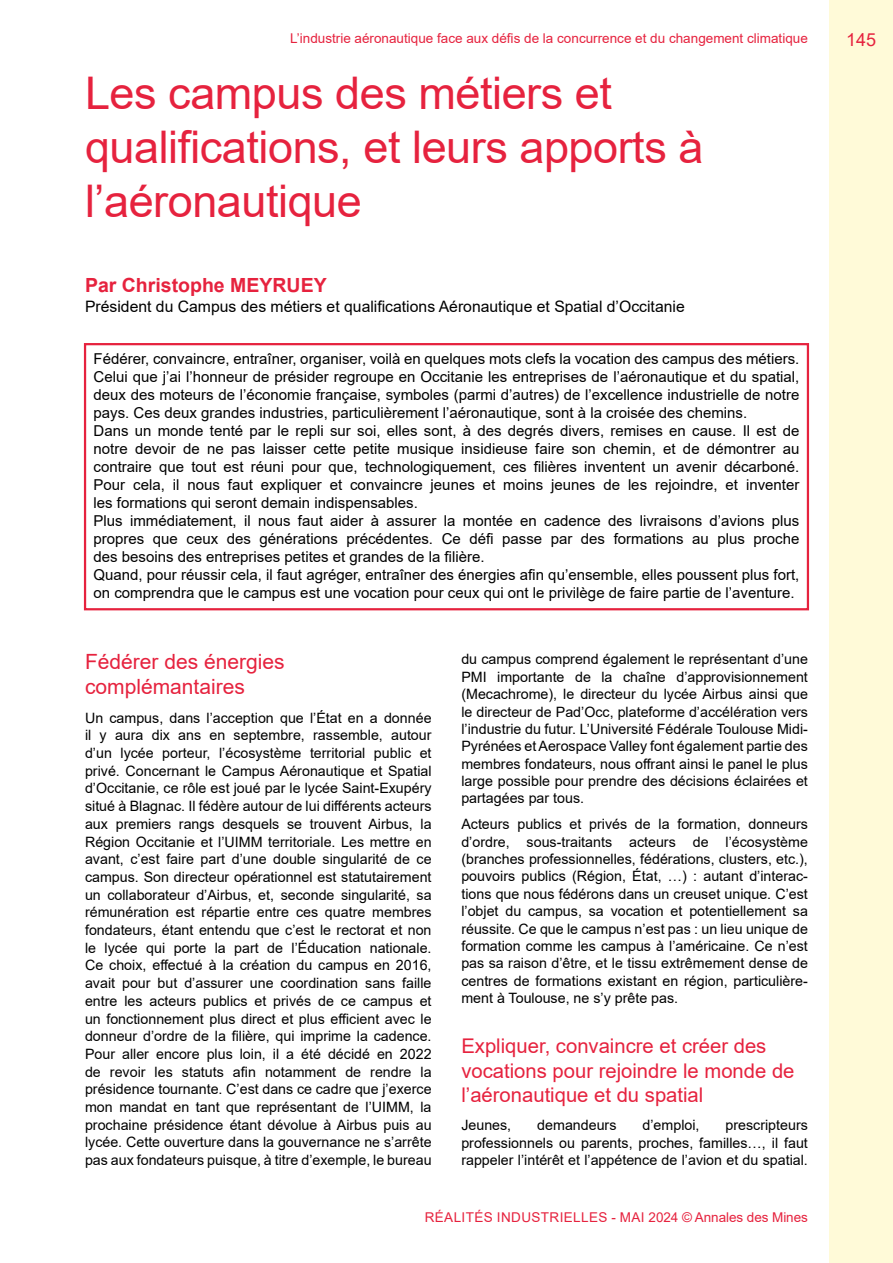
<style>
.page{position:relative;width:893px;height:1263px;background:#fff}
.page>*{position:absolute;margin:0;border:0;box-sizing:border-box;transform-origin:0 0}
.t1{font:45px/54px "Arial";letter-spacing:-.01em;color:#e6223e}
.t2{font:21px/24.9px "Arial";color:#e6223e}
.t3{font:20.25px/24.6px "Arial";color:#e6223e}
.t4{font:700 19.5px "Arial";color:#e6223e}
.t5{font:18px "Arial";color:#e6223e}
.t6{font:15.75px "Arial";color:#000}
.t7{font:15px/18px "Arial";color:#000}
.t8{font:14.25px/17.7px "Arial";color:#000;text-align:justify}
.t9{font:13.5px "Arial";color:#e6223e}
.t10{font:13.5px "Arial";letter-spacing:.03em;color:#e6223e}
</style>
<div class="page">
<div style="left:829px;top:0;width:64px;height:1263px;background:#fffad8"></div>
<div style="left:84px;top:343px;width:725px;height:267px;border:2px solid #e6223e"></div>
<p class="t9" style="left:290px;top:29px;width:519px">L’industrie aéronautique face aux défis de la concurrence et du changement climatique</p>
<p class="t5" style="left:846px;top:27px;width:32px">145</p>
<p class="t1" style="left:85px;top:66px;width:620px">Les campus des métiers et qualifications, et leurs apports à l’aéronautique</p>
<p class="t4" style="left:85px;top:271px;width:243px">Par Christophe MEYRUEY</p>
<p class="t6" style="left:85px;top:295px;width:601px">Président du Campus des métiers et qualifications Aéronautique et Spatial d’Occitanie</p>
<p class="t7" style="left:94px;top:349px;width:707px">Fédérer, convaincre, entraîner, organiser, voilà en quelques mots clefs la vocation des campus des métiers.<br>Celui que j’ai l’honneur de présider regroupe en Occitanie les entreprises de l’aéronautique et du spatial, deux des moteurs de l’économie française, symboles (parmi d’autres) de l’excellence industrielle de notre pays. Ces deux grandes industries, particulièrement l’aéronautique, sont à la croisée des chemins.<br>Dans un monde tenté par le repli sur soi, elles sont, à des degrés divers, remises en cause. Il est de notre devoir de ne pas laisser cette petite musique insidieuse faire son chemin, et de démontrer au contraire que tout est réuni pour que, technologiquement, ces filières inventent un avenir décarboné.<br>Pour cela, il nous faut expliquer et convaincre jeunes et moins jeunes de les rejoindre, et inventer les formations qui seront demain indispensables.<br>Plus immédiatement, il nous faut aider à assurer la montée en cadence des livraisons d’avions plus propres que ceux des générations précédentes. Ce défi passe par des formations au plus proche des besoins des entreprises petites et grandes de la filière.<br>Quand, pour réussir cela, il faut agréger, entraîner des énergies afin qu’ensemble, elles poussent plus fort, on comprendra que le campus est une vocation pour ceux qui ont le privilège de faire partie de l’aventure.</p>
<p class="t2" style="left:85px;top:649px;width:201px">Fédérer des énergies complémantaires</p>
<p class="t8" style="left:85px;top:709px;width:348px">Un campus, dans l’acception que l’État en a donnée il y aura dix ans en septembre, rassemble, autour d’un lycée porteur, l’écosystème territorial public et privé. Concernant le Campus Aéronautique et Spatial d’Occitanie, ce rôle est joué par le lycée Saint-Exupéry situé à Blagnac. Il fédère autour de lui différents acteurs aux premiers rangs desquels se trouvent Airbus, la Région Occitanie et l’UIMM territoriale. Les mettre en avant, c’est faire part d’une double singularité de ce campus. Son directeur opérationnel est statutairement un collaborateur d’Airbus, et, seconde singularité, sa rémunération est répartie entre ces quatre membres fondateurs, étant entendu que c’est le rectorat et non le lycée qui porte la part de l’Éducation nationale.<br>Ce choix, effectué à la création du campus en 2016, avait pour but d’assurer une coordination sans faille entre les acteurs publics et privés de ce campus et un fonctionnement plus direct et plus efficient avec le donneur d’ordre de la filière, qui imprime la cadence.<br>Pour aller encore plus loin, il a été décidé en 2022 de revoir les statuts afin notamment de rendre la présidence tournante. C’est dans ce cadre que j’exerce mon mandat en tant que représentant de l’UIMM, la prochaine présidence étant dévolue à Airbus puis au lycée. Cette ouverture dans la gouvernance ne s’arrête pas aux fondateurs puisque, à titre d’exemple, le bureau</p>
<p class="t8" style="left:461px;top:651px;width:348px">du campus comprend également le représentant d’une PMI importante de la chaîne d’approvisionnement (Mecachrome), le directeur du lycée Airbus ainsi que le directeur de Pad’Occ, plateforme d’accélération vers l’industrie du futur. L’Université Fédérale Toulouse Midi-Pyrénées et Aerospace Valley font également partie des membres fondateurs, nous offrant ainsi le panel le plus large possible pour prendre des décisions éclairées et partagées par tous.</p>
<p class="t8" style="left:461px;top:815px;width:348px">Acteurs publics et privés de la formation, donneurs d’ordre, sous-traitants acteurs de l’écosystème (branches professionnelles, fédérations, clusters, etc.), pouvoirs publics (Région, État, …) : autant d’interac&shy;tions que nous fédérons dans un creuset unique. C’est l’objet du campus, sa vocation et potentiellement sa réussite. Ce que le campus n’est pas : un lieu unique de formation comme les campus à l’américaine. Ce n’est pas sa raison d’être, et le tissu extrêmement dense de centres de formations existant en région, particulière&shy;ment à Toulouse, ne s’y prête pas.</p>
<p class="t3" style="left:461px;top:1034px;width:335px">Expliquer, convaincre et créer des vocations pour rejoindre le monde de l’aéronautique et du spatial</p>
<p class="t8" style="left:461px;top:1116px;width:51px">Jeunes,</p>
<p class="t8" style="left:537px;top:1116px;width:81px">demandeurs</p>
<p class="t8" style="left:642px;top:1116px;width:59px">d’emploi,</p>
<p class="t8" style="left:461px;top:1116px;width:348px;text-indent:264px">prescripteurs professionnels ou parents, proches, familles…, il faut rappeler l’intérêt et l’appétence de l’avion et du spatial.</p>
<p class="t10" style="left:425px;top:1208px;width:385px">RÉALITÉS INDUSTRIELLES - MAI 2024 © Annales des Mines</p>
</div>
